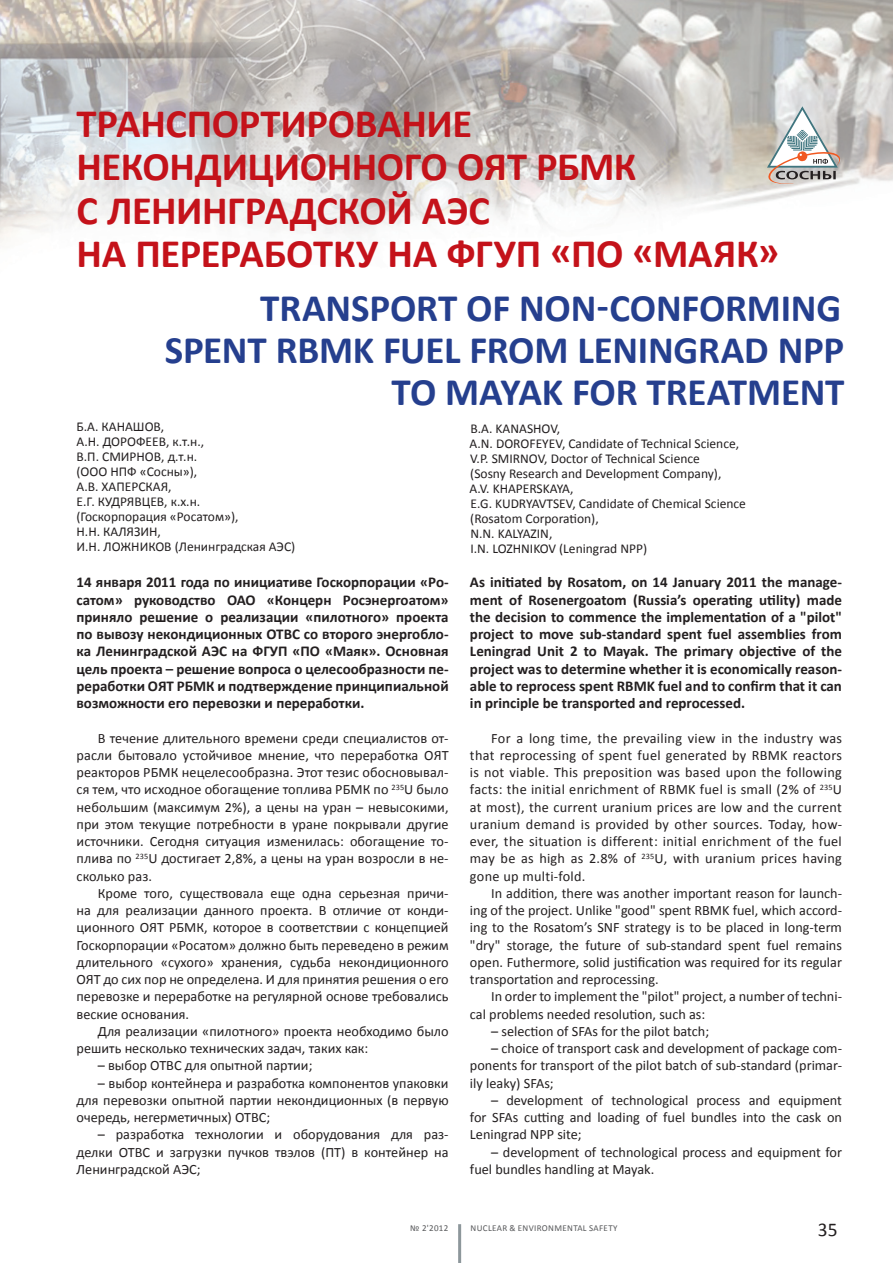
<style>
.page{position:relative;width:893px;height:1263px;background:#fff}
.page>*{position:absolute;margin:0;border:0;box-sizing:border-box;transform-origin:0 0}
.Zagolovok_rus{font:700 40.5px "Calibri";letter-spacing:-.01em;color:#c4121a}
.Zagolovok_Eng{font:700 39px "Calibri";letter-spacing:-.005em;color:#253f8e}
.t1{font:19.5px "Calibri";color:#231f20}
.Vstupl_angl{font:700 15px/17.2px "Calibri";color:#231f20;text-align:justify}
.Vstupl_rus{font:700 15px/17.2px "Calibri";color:#231f20;text-align:justify}
.Text_angl{font:14.25px/17.2px "Calibri";color:#231f20;text-align:justify}
.Text{font:14.25px/17.2px "Calibri";color:#231f20;text-align:justify}
.Avtor_Engl{font:13.5px "Calibri";color:#231f20}
.t2{font:9px "Calibri";letter-spacing:.04em;color:#57585a}
</style>
<div class="page">
<hr style="left:458px;top:1224px;width:3px;height:39px;background:#8d979b">
<img style="left:0;top:0;width:893px;height:243px">
<svg style="left:767px;top:106px;width:74px;height:79px"></svg>
<p class="Zagolovok_rus" style="left:77px;top:98px;width:397px">ТРАНСПОРТИРОВАНИЕ</p>
<p class="Zagolovok_rus" style="left:77px;top:142px;width:562px">НЕКОНДИЦИОННОГО ОЯТ РБМК</p>
<p class="Zagolovok_rus" style="left:77px;top:185px;width:415px">С ЛЕНИНГРАДСКОЙ АЭС</p>
<p class="Zagolovok_rus" style="left:77px;top:229px;width:704px">НА ПЕРЕРАБОТКУ НА ФГУП «ПО «МАЯК»</p>
<p class="Zagolovok_Eng" style="left:260px;top:284px;width:583px">TRANSPORT OF NON-CONFORMING</p>
<p class="Zagolovok_Eng" style="left:165px;top:326px;width:681px">SPENT RBMK FUEL FROM LENINGRAD NPP</p>
<p class="Zagolovok_Eng" style="left:391px;top:368px;width:455px">TO MAYAK FOR TREATMENT</p>
<p class="Avtor_Engl" style="left:470px;top:420px;width:91px">B.A. KANASHOV,</p>
<p class="Avtor_Engl" style="left:470px;top:435px;width:271px">A.N. DOROFEYEV, Candidate of Technical Science,</p>
<p class="Avtor_Engl" style="left:470px;top:450px;width:231px">V.P. SMIRNOV, Doctor of Technical Science</p>
<p class="Avtor_Engl" style="left:470px;top:465px;width:253px">(Sosny Research and Development Company),</p>
<p class="Avtor_Engl" style="left:470px;top:480px;width:105px">A.V. KHAPERSKAYA,</p>
<p class="Avtor_Engl" style="left:470px;top:495px;width:277px">E.G. KUDRYAVTSEV, Candidate of Chemical Science</p>
<p class="Avtor_Engl" style="left:470px;top:510px;width:130px">(Rosatom Corporation),</p>
<p class="Avtor_Engl" style="left:470px;top:525px;width:83px">N.N. KALYAZIN,</p>
<p class="Avtor_Engl" style="left:470px;top:540px;width:178px">I.N. LOZHNIKOV (Leningrad NPP)</p>
<p class="Avtor_Engl" style="left:77px;top:418px;width:89px">Б.А. КАНАШОВ,</p>
<p class="Avtor_Engl" style="left:77px;top:433px;width:129px">А.Н. ДОРОФЕЕВ, к.т.н.,</p>
<p class="Avtor_Engl" style="left:77px;top:448px;width:122px">В.П. СМИРНОВ, д.т.н.</p>
<p class="Avtor_Engl" style="left:77px;top:463px;width:122px">(ООО НПФ «Сосны»),</p>
<p class="Avtor_Engl" style="left:77px;top:478px;width:97px">А.В. ХАПЕРСКАЯ,</p>
<p class="Avtor_Engl" style="left:77px;top:493px;width:125px">Е.Г. КУДРЯВЦЕВ, к.х.н.</p>
<p class="Avtor_Engl" style="left:77px;top:508px;width:163px">(Госкорпорация «Росатом»),</p>
<p class="Avtor_Engl" style="left:77px;top:523px;width:86px">Н.Н. КАЛЯЗИН,</p>
<p class="Avtor_Engl" style="left:77px;top:538px;width:220px">И.Н. ЛОЖНИКОВ (Ленинградская АЭС)</p>
<p class="Vstupl_rus" style="left:77px;top:573px;width:374px">14 января 2011 года по инициативе Госкорпорации «Ро&shy;сатом» руководство ОАО «Концерн Росэнергоатом» приняло решение о реализации «пилотного» проекта по вывозу некондиционных ОТВС со второго энергобло&shy;ка Ленинградской АЭС на ФГУП «ПО «Маяк». Основная цель проекта – решение вопроса о целесообразности пе&shy;реработки ОЯТ РБМК и подтверждение принципиальной возможности его перевозки и переработки.</p>
<p class="Text" style="left:77px;top:729px;width:374px;text-indent:21px">В течение длительного времени среди специалистов от&shy;расли бытовало устойчивое мнение, что переработка ОЯТ реакторов РБМК нецелесообразна. Этот тезис обосновывал&shy;ся тем, что исходное обогащение топлива РБМК по <sup>235</sup>U было небольшим (максимум 2%), а цены на уран – невысокими, при этом текущие потребности в уране покрывали другие источники. Сегодня ситуация изменилась: обогащение то&shy;плива по <sup>235</sup>U достигает 2,8%, а цены на уран возросли в не&shy;сколько раз.</p>
<p class="Text" style="left:77px;top:884px;width:374px;text-indent:21px">Кроме того, существовала еще одна серьезная причи&shy;на для реализации данного проекта. В отличие от конди&shy;ционного ОЯТ РБМК, которое в соответствии с концепцией Госкорпорации «Росатом» должно быть переведено в режим длительного «сухого» хранения, судьба некондиционного ОЯТ до сих пор не определена. И для принятия решения о его перевозке и переработке на регулярной основе требовались веские основания.</p>
<p class="Text" style="left:77px;top:1022px;width:374px;text-indent:21px">Для реализации «пилотного» проекта необходимо было решить несколько технических задач, таких как:</p>
<p class="Text" style="left:98px;top:1056px;width:216px">– выбор ОТВС для опытной партии;</p>
<p class="Text" style="left:77px;top:1074px;width:374px;text-indent:21px">– выбор контейнера и разработка компонентов упаковки для перевозки опытной партии некондиционных (в первую очередь, негерметичных) ОТВС;</p>
<p class="Text" style="left:77px;top:1125px;width:374px;text-indent:21px">– разработка технологии и оборудования для раз&shy;делки ОТВС и загрузки пучков твэлов (ПТ) в контейнер на Ленинградской АЭС;</p>
<p class="Vstupl_angl" style="left:470px;top:573px;width:374px">As initiated by Rosatom, on 14 January 2011 the manage&shy;ment of Rosenergoatom (Russia’s operating utility) made the decision to commence the implementation of a "pilot" project to move sub-standard spent fuel assemblies from Leningrad Unit 2 to Mayak. The primary objective of the project was to determine whether it is economically reason&shy;able to reprocess spent RBMK fuel and to confirm that it can in principle be transported and reprocessed.</p>
<p class="Text_angl" style="left:470px;top:729px;width:374px;text-indent:21px">For a long time, the prevailing view in the industry was that reprocessing of spent fuel generated by RBMK reactors is not viable. This preposition was based upon the following facts: the initial enrichment of RBMK fuel is small (2% of <sup>235</sup>U at most), the current uranium prices are low and the current uranium demand is provided by other sources. Today, how&shy;ever, the situation is different: initial enrichment of the fuel may be as high as 2.8% of <sup>235</sup>U, with uranium prices having gone up multi-fold.</p>
<p class="Text_angl" style="left:470px;top:884px;width:374px;text-indent:21px">In addition, there was another important reason for launch&shy;ing of the project. Unlike "good" spent RBMK fuel, which accord&shy;ing to the Rosatom’s SNF strategy is to be placed in long-term "dry" storage, the future of sub-standard spent fuel remains open. Futhermore, solid justification was required for its regular transportation and reprocessing.</p>
<p class="Text_angl" style="left:470px;top:987px;width:374px;text-indent:21px">In order to implement the "pilot" project, a number of techni&shy;cal problems needed resolution, such as:</p>
<p class="Text_angl" style="left:491px;top:1022px;width:219px">– selection of SFAs for the pilot batch;</p>
<p class="Text_angl" style="left:470px;top:1039px;width:374px;text-indent:21px">– choice of transport cask and development of package com&shy;ponents for transport of the pilot batch of sub-standard (primar&shy;ily leaky) SFAs;</p>
<p class="Text_angl" style="left:470px;top:1091px;width:374px;text-indent:21px">– development of technological process and equipment for SFAs cutting and loading of fuel bundles into the cask on Leningrad NPP site;</p>
<p class="Text_angl" style="left:470px;top:1143px;width:374px;text-indent:21px">– development of technological process and equipment for fuel bundles handling at Mayak.</p>
<p class="t2" style="left:410px;top:1222px;width:39px">№ 2'2012</p>
<p class="t2" style="left:471px;top:1222px;width:148px">NUCLEAR &amp; ENVIRONMENTAL SAFETY</p>
<p class="t1" style="left:818px;top:1217px;width:21px">35</p>
</div>
